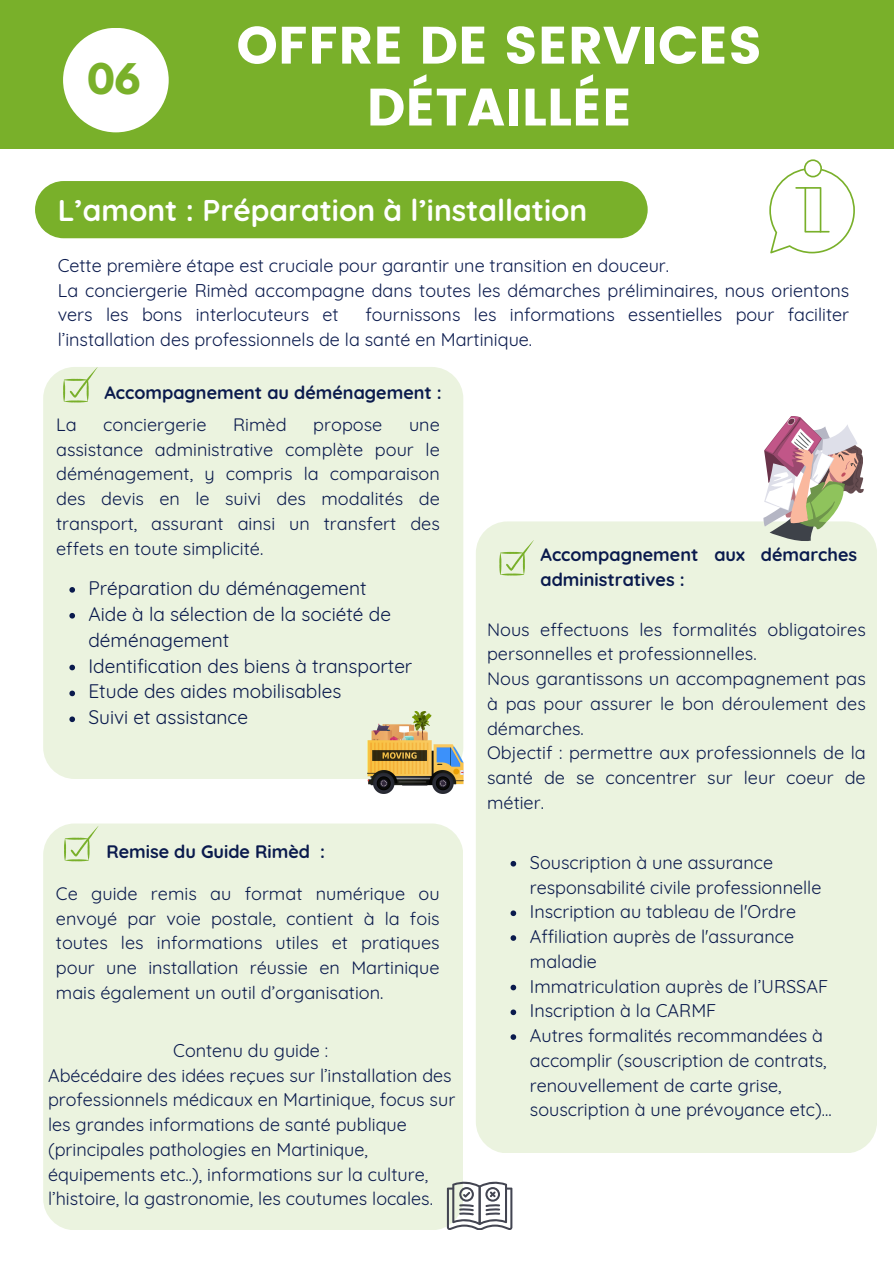
<style>
.page{position:relative;width:894px;height:1264px;background:#fff}
.page>*{position:absolute;margin:0;border:0;box-sizing:border-box;transform-origin:0 0}
.t1{font:52.5px/61.8px "Poppins";color:#fff;text-align:center}
.t2{font:700 37.35px "League Spartan";color:#79b02a}
.t3{font:700 29.85px "Quicksand";color:#fff}
.t4{font:19.2px/25.8px "Quicksand";color:#0a1a4d}
.t5{font:18px/24.8px "Quicksand";color:#0a1a4d}
.t6{font:700 18px/24.8px "Quicksand";color:#0a1a4d}
</style>
<div class="page">
<div style="left:0;top:0;width:893px;height:149px;background:#79b02a"></div>
<div style="left:63px;top:28px;width:106px;height:104px;background:#fff;border-radius:50%"></div>
<div style="left:35px;top:181px;width:612px;height:57px;background:#79b02a"></div>
<svg style="left:769px;top:159px;width:85px;height:94px"></svg>
<div style="left:475px;top:521px;width:401px;height:631px;background:#ebf3df;border-radius:32px"></div>
<svg style="left:499px;top:541px;width:34px;height:34px"></svg>
<div style="left:43px;top:823px;width:419px;height:407px;background:#ebf3df;border-radius:31px"></div>
<svg style="left:64px;top:826px;width:34px;height:35px"></svg>
<div style="left:43px;top:367px;width:420px;height:412px;background:#ebf3df;border-radius:31px"></div>
<svg style="left:510px;top:861px;width:6px;height:5px"></svg>
<svg style="left:510px;top:910px;width:6px;height:6px"></svg>
<svg style="left:510px;top:935px;width:6px;height:5px"></svg>
<svg style="left:510px;top:984px;width:6px;height:6px"></svg>
<svg style="left:510px;top:1009px;width:6px;height:6px"></svg>
<svg style="left:510px;top:1034px;width:6px;height:5px"></svg>
<img style="left:368px;top:711px;width:95px;height:82px">
<svg style="left:763px;top:416px;width:101px;height:125px"></svg>
<svg style="left:447px;top:1181px;width:65px;height:48px"></svg>
<svg style="left:69px;top:587px;width:6px;height:5px"></svg>
<svg style="left:69px;top:613px;width:6px;height:5px"></svg>
<svg style="left:69px;top:664px;width:6px;height:6px"></svg>
<svg style="left:69px;top:690px;width:6px;height:6px"></svg>
<svg style="left:69px;top:716px;width:6px;height:6px"></svg>
<p class="t2" style="left:87px;top:61px;width:54px">06</p>
<p class="t2" style="left:81px;top:68px;width:44px">01</p>
<h1 class="t1" style="left:236px;top:15px;width:527px">OFFRE DE SERVICES<br>DÉTAILLÉE</h1>
<p class="t3" style="left:58px;top:191px;width:531px">L’amont : Préparation à l’installation</p>
<p class="t5" style="left:58px;top:253px;width:612px">Cette première étape est cruciale pour garantir une transition en douceur.</p>
<p class="t5" style="left:58px;top:277px;width:792px">La conciergerie Rimèd accompagne dans toutes les démarches préliminaires, nous orientons vers les bons interlocuteurs et</p>
<p class="t5" style="left:58px;top:302px;width:792px;text-indent:307px">fournissons les informations essentielles pour faciliter l’installation des professionnels de la santé en Martinique.</p>
<p class="t6" style="left:104px;top:380px;width:339px">Accompagnement au déménagement :</p>
<h3 class="t5" style="left:56px;top:412px;width:22px">La</h3>
<h3 class="t5" style="left:103px;top:412px;width:105px">conciergerie</h3>
<h3 class="t5" style="left:233px;top:412px;width:55px">Rimèd</h3>
<h3 class="t5" style="left:313px;top:412px;width:71px">propose</h3>
<h3 class="t5" style="left:56px;top:412px;width:385px;text-align:justify;text-indent:353px">une assistance administrative complète pour le déménagement, y compris la comparaison des devis en le suivi des modalités de transport, assurant ainsi un transfert des effets en toute simplicité.</h3>
<p class="t4" style="left:88px;top:575px;width:280px">Préparation du déménagement</p>
<p class="t4" style="left:88px;top:600px;width:304px">Aide à la sélection de la société de déménagement</p>
<p class="t4" style="left:88px;top:652px;width:325px">Identification des biens à transporter</p>
<p class="t4" style="left:88px;top:678px;width:254px">Etude des aides mobilisables</p>
<p class="t4" style="left:88px;top:704px;width:161px">Suivi et assistance</p>
<p class="t6" style="left:106px;top:839px;width:220px">Remise du Guide Rimèd :</p>
<p class="t5" style="left:56px;top:880px;width:385px;text-align:justify">Ce guide remis au format numérique ou envoyé par voie postale, contient à la fois toutes les informations utiles et pratiques pour une installation réussie en Martinique mais également un outil d’organisation.</p>
<p class="t5" style="left:173px;top:1037px;width:156px">Contenu du guide :</p>
<p class="t5" style="left:48px;top:1062px;width:408px">Abécédaire des idées reçues sur l’installation des professionnels médicaux en Martinique, focus sur les grandes informations de santé publique (principales pathologies en Martinique, équipements etc..), informations sur la culture, l’histoire, la gastronomie, les coutumes locales.</p>
<p class="t6" style="left:540px;top:542px;width:318px">Accompagnement aux démarches administratives :</p>
<p class="t5" style="left:487px;top:616px;width:380px">Nous effectuons les formalités obligatoires personnelles et professionnelles.</p>
<h2 class="t5" style="left:487px;top:666px;width:380px;text-align:justify">Nous garantissons un accompagnement pas à pas pour assurer le bon déroulement des démarches.</h2>
<p class="t5" style="left:487px;top:740px;width:380px;text-align:justify">Objectif : permettre aux professionnels de la santé de se concentrer sur leur coeur de métier.</p>
<p class="t5" style="left:529px;top:849px;width:293px">Souscription à une assurance responsabilité civile professionnelle</p>
<p class="t5" style="left:529px;top:899px;width:267px">Inscription au tableau de l'Ordre</p>
<p class="t5" style="left:529px;top:924px;width:265px">Affiliation auprès de l'assurance maladie</p>
<h3 class="t5" style="left:529px;top:973px;width:300px">Immatriculation auprès de l’URSSAF</h3>
<p class="t5" style="left:529px;top:998px;width:188px">Inscription à la CARMF</p>
<p class="t5" style="left:529px;top:1023px;width:303px">Autres formalités recommandées à accomplir (souscription de contrats, renouvellement de carte grise, souscription à une prévoyance etc)...</p>
</div>
